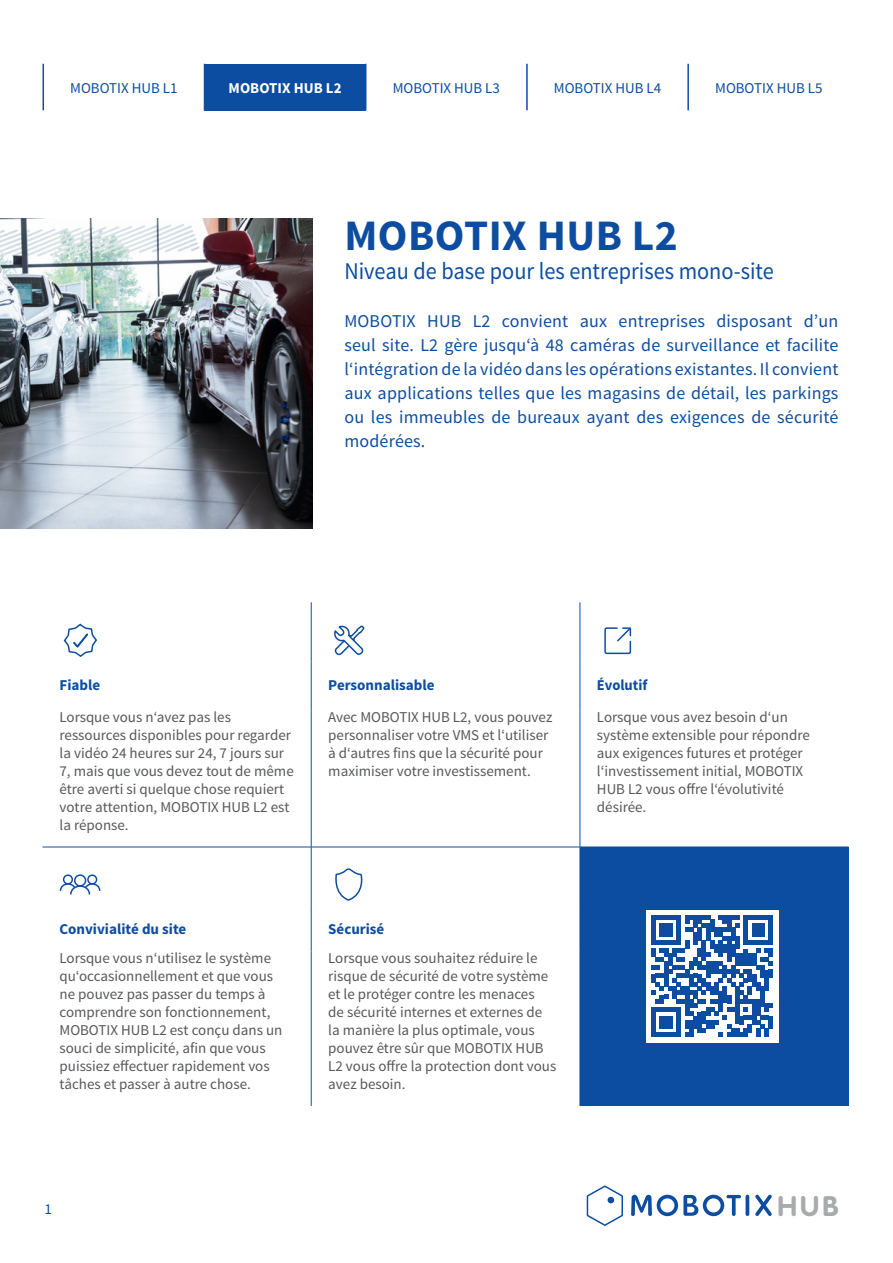
<style>
.page{position:relative;width:893px;height:1263px;background:#fff}
.page>*{position:absolute;margin:0;border:0;box-sizing:border-box;transform-origin:0 0}
.t1{font:700 43.5px "Source Sans Pro";letter-spacing:.01em;color:#0d4da1}
.t2{font:700 27.9px "VAG Rounded LT Pro";color:#a8aaab}
.t3{font:24px "Source Sans Pro";color:#0d4da1;scale:.93 1}
.t4{font:18px/24px "Source Sans Pro";letter-spacing:.01em;color:#0d4da1;text-align:justify}
.t5{font:15px/18px "Source Sans Pro";color:#57585a}
.t6{font:700 15px "Source Sans Pro";color:#0d4da1}
.t7{font:15px "Source Sans Pro";color:#0d4da1}
.t8{font:700 15px "Source Sans Pro";color:#fff}
</style>
<div class="page">
<svg style="left:586px;top:1185px;width:37px;height:41px"></svg>
<hr style="left:746px;top:1195px;width:3px;height:21px;background:#0d4da1;border-radius:2px">
<svg style="left:755px;top:1195px;width:17px;height:21px"></svg>
<svg style="left:631px;top:1195px;width:110px;height:21px"></svg>
<div style="left:204px;top:64px;width:162px;height:46px;background:#0d4da1"></div>
<hr style="left:43px;top:64px;width:1px;height:46px;background:#0d4da1">
<hr style="left:526px;top:64px;width:2px;height:46px;background:#0d4da1">
<hr style="left:687px;top:64px;width:2px;height:46px;background:#0d4da1">
<img style="left:0;top:218px;width:313px;height:310px">
<div style="left:580px;top:847px;width:269px;height:259px;background:#0d4da1"></div>
<hr style="left:311px;top:661px;width:1px;height:50px;background:#0d4da1">
<hr style="left:580px;top:661px;width:1px;height:50px;background:#0d4da1">
<hr style="left:311px;top:711px;width:1px;height:136px;background:#0d4da1">
<hr style="left:580px;top:711px;width:1px;height:136px;background:#0d4da1">
<hr style="left:311px;top:905px;width:1px;height:47px;background:#0d4da1">
<hr style="left:311px;top:952px;width:1px;height:154px;background:#0d4da1">
<hr style="left:311px;top:602px;width:1px;height:59px;background:#0d4da1">
<hr style="left:580px;top:602px;width:1px;height:59px;background:#0d4da1">
<hr style="left:311px;top:847px;width:1px;height:58px;background:#0d4da1">
<hr style="left:43px;top:847px;width:268px;height:1px;background:#0d4da1">
<hr style="left:311px;top:847px;width:269px;height:1px;background:#0d4da1">
<svg style="left:63px;top:623px;width:34px;height:34px"></svg>
<svg style="left:334px;top:625px;width:31px;height:31px"></svg>
<div style="left:74px;top:874px;width:12px;height:13px;border:2px solid #0d4da1;border-radius:50%"></div>
<div style="left:87px;top:874px;width:10px;height:10px;border:2px solid #0d4da1;border-radius:50%"></div>
<svg style="left:59px;top:882px;width:42px;height:13px"></svg>
<div style="left:63px;top:874px;width:10px;height:10px;border:2px solid #0d4da1;border-radius:50%"></div>
<svg style="left:335px;top:868px;width:28px;height:33px"></svg>
<svg style="left:604px;top:627px;width:28px;height:28px"></svg>
<div style="left:646px;top:910px;width:133px;height:133px;background:#fff"></div>
<svg style="left:651px;top:915px;width:122px;height:122px"></svg>
<hr style="left:769px;top:1016px;width:4px;height:12px;background:#0d4da1">
<p class="t7" style="left:70px;top:78px;width:109px">MOBOTIX HUB L1</p>
<p class="t8" style="left:229px;top:78px;width:114px">MOBOTIX HUB L2</p>
<p class="t7" style="left:393px;top:78px;width:109px">MOBOTIX HUB L3</p>
<p class="t7" style="left:554px;top:78px;width:109px">MOBOTIX HUB L4</p>
<p class="t7" style="left:715px;top:78px;width:109px">MOBOTIX HUB L5</p>
<h1 class="t1" style="left:344px;top:207px;width:335px">MOBOTIX HUB L2</h1>
<h3 class="t3" style="left:344px;top:256px;width:463px">Niveau de base pour les entreprises mono-site</h3>
<p class="t4" style="left:344px;top:309px;width:496px">MOBOTIX HUB L2 convient aux entreprises disposant d’un seul site. L2 gère jusqu‘à 48 caméras de surveillance et facilite l‘intégration de la vidéo dans les opérations existantes. Il convient aux applications telles que les magasins de détail, les parkings ou les immeubles de bureaux ayant des exigences de sécurité modérées.</p>
<p class="t6" style="left:60px;top:675px;width:42px">Fiable</p>
<p class="t6" style="left:328px;top:675px;width:108px">Personnalisable</p>
<p class="t6" style="left:597px;top:675px;width:52px">Évolutif</p>
<p class="t5" style="left:60px;top:708px;width:236px">Lorsque vous n‘avez pas les ressources disponibles pour regarder la vidéo 24 heures sur 24, 7 jours sur<br>7, mais que vous devez tout de même être averti si quelque chose requiert votre attention, MOBOTIX HUB L2 est la réponse.</p>
<p class="t5" style="left:328px;top:708px;width:226px">Avec MOBOTIX HUB L2, vous pouvez personnaliser votre VMS et l‘utiliser à d‘autres fins que la sécurité pour maximiser votre investissement.</p>
<p class="t5" style="left:597px;top:708px;width:214px">Lorsque vous avez besoin d‘un système extensible pour répondre aux exigences futures et protéger l‘investissement initial, MOBOTIX<br>HUB L2 vous offre l‘évolutivité désirée.</p>
<p class="t6" style="left:60px;top:919px;width:128px">Convivialité du site</p>
<p class="t6" style="left:328px;top:919px;width:58px">Sécurisé</p>
<p class="t5" style="left:60px;top:949px;width:224px">Lorsque vous n‘utilisez le système qu‘occasionnellement et que vous ne pouvez pas passer du temps à comprendre son fonctionnement,<br>MOBOTIX HUB L2 est conçu dans un souci de simplicité, afin que vous puissiez effectuer rapidement vos tâches et passer à autre chose.</p>
<p class="t5" style="left:328px;top:949px;width:230px">Lorsque vous souhaitez réduire le risque de sécurité de votre système et le protéger contre les menaces<br>de sécurité internes et externes de la manière la plus optimale, vous pouvez être sûr que MOBOTIX HUB<br>L2 vous offre la protection dont vous avez besoin.</p>
<p class="t7" style="left:45px;top:1200px;width:9px">1</p>
<h2 class="t2" style="left:777px;top:1188px;width:62px">HUB</h2>
</div>
